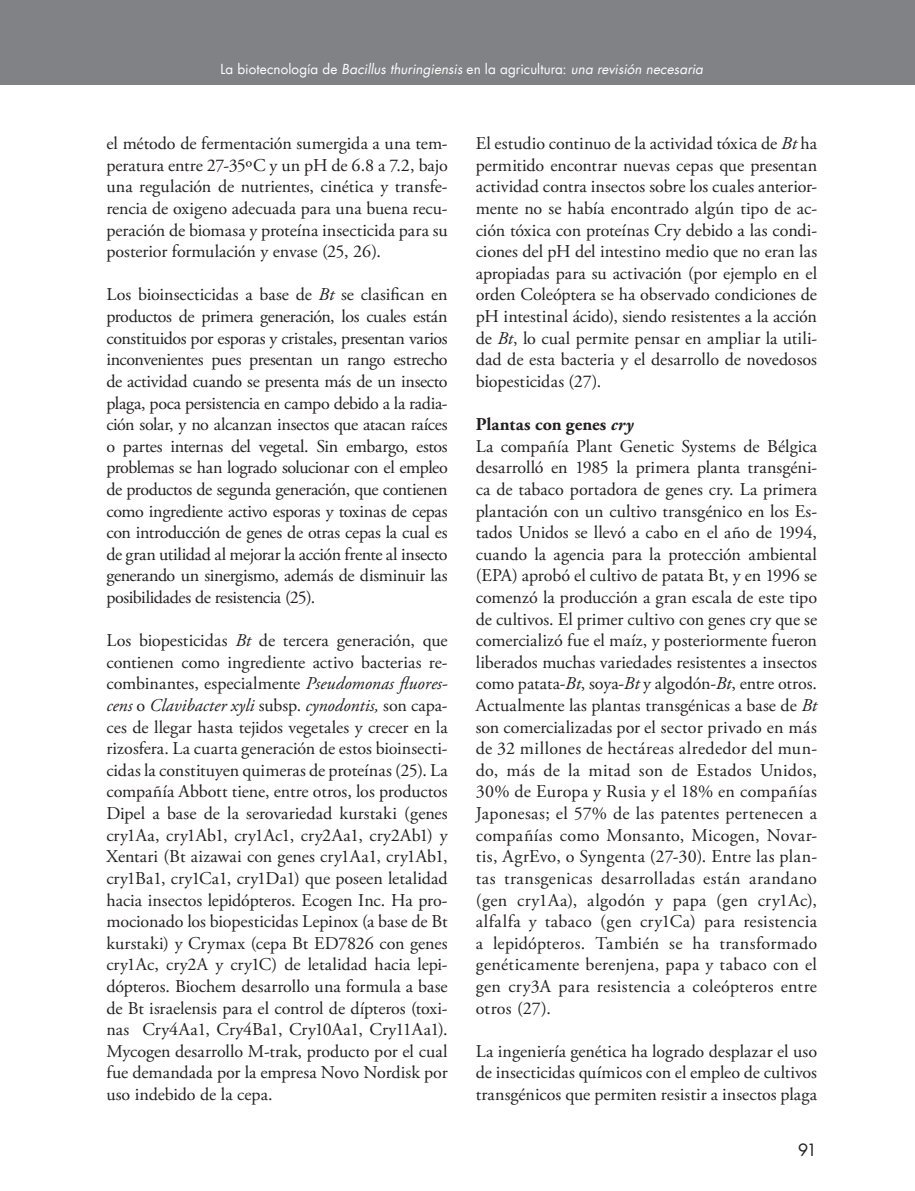
<style>
.page{position:relative;width:915px;height:1191px;background:#fff}
.page>*{position:absolute;margin:0;border:0;box-sizing:border-box;transform-origin:0 0}
.t1{font:18px/21.6px "Adobe Garamond Pro";letter-spacing:.005em;color:#231f20;text-align:justify}
.t2{font:16.5px "Futura LT";color:#231f20}
.t3{font:italic 13.5px "Futura LT";color:#fff}
.s1{font-style:normal}
.s2{font-style:italic}
.s3{font-weight:700}
.s4{font-weight:700;font-style:italic}
</style>
<div class="page">
<div style="left:1px;top:0;width:913px;height:85px;background:#808285"></div>
<p class="t3" style="left:220px;top:61px;width:484px"><span class="s1">La biotecnología de</span> Bacillus thuringiensis <span class="s1">en la agricultura:</span> una revisión necesaria</p>
<p class="t1" style="left:106px;top:133px;width:343px">el método de fermentación sumergida a una tem&shy;peratura entre 27-35ºC y un pH de 6.8 a 7.2, bajo una regulación de nutrientes, cinética y transfe&shy;rencia de oxigeno adecuada para una buena recu&shy;peración de biomasa y proteína insecticida para su posterior formulación y envase (25, 26).</p>
<p class="t1" style="left:106px;top:284px;width:343px">Los bioinsecticidas a base de <span class="s2">Bt</span> se clasifican en productos de primera generación, los cuales están constituidos por esporas y cristales, presentan varios inconvenientes pues presentan un rango estrecho de actividad cuando se presenta más de un insecto plaga, poca persistencia en campo debido a la radia&shy;ción solar, y no alcanzan insectos que atacan raíces o partes internas del vegetal. Sin embargo, estos problemas se han logrado solucionar con el empleo de productos de segunda generación, que contienen como ingrediente activo esporas y toxinas de cepas con introducción de genes de otras cepas la cual es de gran utilidad al mejorar la acción frente al insecto generando un sinergismo, además de disminuir las posibilidades de resistencia (25).</p>
<p class="t1" style="left:106px;top:630px;width:343px">Los biopesticidas <span class="s2">Bt</span> de tercera generación, que contienen como ingrediente activo bacterias re&shy;combinantes, especialmente <span class="s2">Pseudomonas fluores&shy;cens</span> o <span class="s2">Clavibacter xyli</span> subsp. <span class="s2">cynodontis,</span> son capa&shy;ces de llegar hasta tejidos vegetales y crecer en la rizosfera. La cuarta generación de estos bioinsecti&shy;cidas la constituyen quimeras de proteínas (25). La compañía Abbott tiene, entre otros, los productos Dipel a base de la serovariedad kurstaki (genes cry1Aa, cry1Ab1, cry1Ac1, cry2Aa1, cry2Ab1) y Xentari (Bt aizawai con genes cry1Aa1, cry1Ab1, cry1Ba1, cry1Ca1, cry1Da1) que poseen letalidad hacia insectos lepidópteros. Ecogen Inc. Ha pro&shy;mocionado los biopesticidas Lepinox (a base de Bt kurstaki) y Crymax (cepa Bt ED7826 con genes cry1Ac, cry2A y cry1C) de letalidad hacia lepi&shy;dópteros. Biochem desarrollo una formula a base de Bt israelensis para el control de dípteros (toxi&shy;nas Cry4Aa1, Cry4Ba1, Cry10Aa1, Cry11Aa1).<br>Mycogen desarrollo M-trak, producto por el cual fue demandada por la empresa Novo Nordisk por uso indebido de la cepa.</p>
<p class="t1" style="left:475px;top:133px;width:343px">El estudio continuo de la actividad tóxica de <span class="s2">Bt</span> ha permitido encontrar nuevas cepas que presentan actividad contra insectos sobre los cuales anterior&shy;mente no se había encontrado algún tipo de ac&shy;ción tóxica con proteínas Cry debido a las condi&shy;ciones del pH del intestino medio que no eran las apropiadas para su activación (por ejemplo en el orden Coleóptera se ha observado condiciones de pH intestinal ácido), siendo resistentes a la acción de <span class="s2">Bt</span>, lo cual permite pensar en ampliar la utili&shy;dad de esta bacteria y el desarrollo de novedosos biopesticidas (27).</p>
<p class="t1" style="left:475px;top:414px;width:343px;text-align:left"><span class="s3">Plantas con genes</span> <span class="s4">cry<br></span>La compañía Plant Genetic Systems de Bélgica desarrolló en 1985 la primera planta transgéni&shy;ca de tabaco portadora de genes cry. La primera plantación con un cultivo transgénico en los Es&shy;tados Unidos se llevó a cabo en el año de 1994, cuando la agencia para la protección ambiental (EPA) aprobó el cultivo de patata Bt, y en 1996 se comenzó la producción a gran escala de este tipo de cultivos. El primer cultivo con genes cry que se comercializó fue el maíz, y posteriormente fueron liberados muchas variedades resistentes a insectos como patata-<span class="s2">Bt</span>, soya-<span class="s2">Bt</span> y algodón-<span class="s2">Bt</span>, entre otros.<br>Actualmente las plantas transgénicas a base de <span class="s2">Bt </span>son comercializadas por el sector privado en más de 32 millones de hectáreas alrededor del mun&shy;do, más de la mitad son de Estados Unidos, 30% de Europa y Rusia y el 18% en compañías Japonesas; el 57% de las patentes pertenecen a compañías como Monsanto, Micogen, Novar&shy;tis, AgrEvo, o Syngenta (27-30). Entre las plan&shy;tas transgenicas desarrolladas están arandano (gen cry1Aa), algodón y papa (gen cry1Ac), alfalfa y tabaco (gen cry1Ca) para resistencia a lepidópteros. También se ha transformado genéticamente berenjena, papa y tabaco con el gen cry3A para resistencia a coleópteros entre otros (27).</p>
<p class="t1" style="left:475px;top:1040px;width:343px">La ingeniería genética ha logrado desplazar el uso de insecticidas químicos con el empleo de cultivos transgénicos que permiten resistir a insectos plaga</p>
<p class="t2" style="left:797px;top:1139px;width:20px">91</p>
</div>
